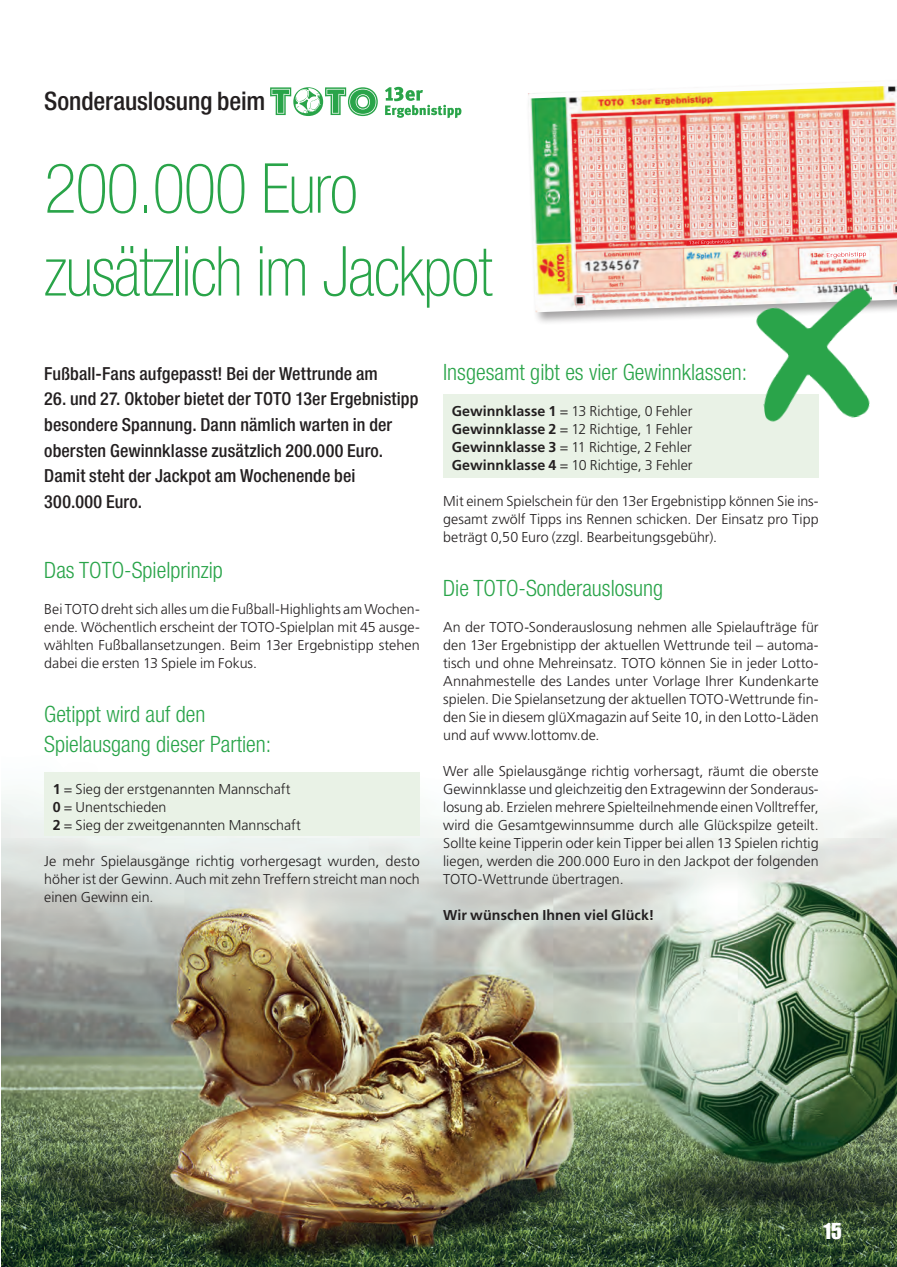
<style>
.page{position:relative;width:897px;height:1267px;background:#fff}
.page>*{position:absolute;margin:0;border:0;box-sizing:border-box;transform-origin:0 0}
.Headline_46pt__Standard{font:100 condensed 69px/82.8px "Helvetica Neue LT Pro";letter-spacing:-.02em;color:#29a449}
.Dachzeile__Standard{font:500 condensed 25.5px "Helvetica Neue LT Pro";letter-spacing:-.005em;color:#231f20}
.Zwischenüberschrift{font:300 condensed 22.5px/30px "Helvetica Neue LT Pro";color:#29a449}
.Seitenzahl_ungerade{font:22.5px "Impact LT Std";color:#fff}
.Anlauf{font:500 condensed 18px/25.5px "Helvetica Neue LT Pro";letter-spacing:.005em;color:#231f20}
.Fließtext{font:300 14.25px/18px "Frutiger LT Pro";color:#231f20;text-align:justify}
.Fließtext__ohne_Abstand{font:300 14.25px "Frutiger LT Pro";color:#231f20}
.Fließtext-2{font:700 14.25px "Frutiger LT Pro";letter-spacing:.01em;color:#231f20}
.s1{font-weight:700}
</style>
<div class="page">
<img style="left:2px;top:470px;width:894px;height:796px">
<div style="left:44px;top:772px;width:375px;height:63px;background:#e9f2e6"></div>
<div style="left:443px;top:394px;width:375px;height:84px;background:#e9f2e6"></div>
<div style="left:526px;top:78px;width:370px;height:247px;background:#231f20;opacity:.41"></div>
<img style="left:528px;top:80px;width:368px;height:232px">
<img style="left:825px;top:250px;width:44px;height:9px">
<img style="left:529px;top:81px;width:367px;height:17px">
<img style="left:686px;top:239px;width:45px;height:6px">
<svg style="left:270px;top:87px;width:108px;height:29px"></svg>
<svg style="left:385px;top:87px;width:76px;height:31px"></svg>
<img style="left:749px;top:287px;width:138px;height:142px">
<p class="Dachzeile__Standard" style="left:44px;top:86px;width:222px">Sonderauslosung beim</p>
<p class="Headline_46pt__Standard" style="left:44px;top:147px;width:449px">200.000 Euro zusätzlich im Jackpot</p>
<p class="Anlauf" style="left:44px;top:360px;width:335px">Fußball-Fans aufgepasst! Bei der Wettrunde am</p>
<p class="Anlauf" style="left:44px;top:386px;width:375px">26. und 27. Oktober bietet der TOTO 13er Ergebnistipp besondere Spannung. Dann nämlich warten in der obersten Gewinnklasse zusätzlich 200.000 Euro.<br>Damit steht der Jackpot am Wochenende bei<br>300.000 Euro.</p>
<p class="Zwischenüberschrift" style="left:44px;top:555px;width:180px">Das TOTO-Spielprinzip</p>
<p class="Fließtext" style="left:44px;top:600px;width:377px">Bei TOTO dreht sich alles um die Fußball-Highlights am Wochen&shy;ende. Wöchentlich erscheint der TOTO-Spielplan mit 45 ausge&shy;wählten Fußballansetzungen. Beim 13er Ergebnistipp stehen dabei die ersten 13 Spiele im Fokus.</p>
<p class="Zwischenüberschrift" style="left:44px;top:699px;width:228px">Getippt wird auf den<br>Spielausgang dieser Partien:</p>
<p class="Fließtext__ohne_Abstand" style="left:53px;top:780px;width:239px"><span class="s1">1</span> = Sieg der erstgenannten Mannschaft</p>
<p class="Fließtext__ohne_Abstand" style="left:53px;top:798px;width:115px"><span class="s1">0</span> = Unentschieden</p>
<p class="Fließtext" style="left:53px;top:816px;width:249px"><span class="s1">2</span> = Sieg der zweitgenannten Mannschaft</p>
<p class="Fließtext" style="left:44px;top:852px;width:377px">Je mehr Spielausgänge richtig vorhergesagt wurden, desto höher ist der Gewinn. Auch mit zehn Treffern streicht man noch einen Gewinn ein.</p>
<p class="Zwischenüberschrift" style="left:443px;top:357px;width:305px">Insgesamt gibt es vier Gewinnklassen:</p>
<p class="Fließtext__ohne_Abstand" style="left:451px;top:402px;width:242px"><span class="s1">Gewinnklasse 1</span> = 13 Richtige, 0 Fehler</p>
<p class="Fließtext__ohne_Abstand" style="left:451px;top:420px;width:242px"><span class="s1">Gewinnklasse 2</span> = 12 Richtige, 1 Fehler</p>
<p class="Fließtext__ohne_Abstand" style="left:451px;top:438px;width:242px"><span class="s1">Gewinnklasse 3</span> = 11 Richtige, 2 Fehler</p>
<p class="Fließtext" style="left:451px;top:456px;width:242px"><span class="s1">Gewinnklasse 4</span> = 10 Richtige, 3 Fehler</p>
<p class="Fließtext" style="left:443px;top:492px;width:377px">Mit einem Spielschein für den 13er Ergebnistipp können Sie ins&shy;gesamt zwölf Tipps ins Rennen schicken. Der Einsatz pro Tipp beträgt 0,50 Euro (zzgl. Bearbeitungsgebühr).</p>
<p class="Zwischenüberschrift" style="left:443px;top:573px;width:221px">Die TOTO-Sonderauslosung</p>
<p class="Fließtext" style="left:443px;top:618px;width:377px">An der TOTO-Sonderauslosung nehmen alle Spielaufträge für den 13er Ergebnistipp der aktuellen Wettrunde teil – automa&shy;tisch und ohne Mehreinsatz. TOTO können Sie in jeder Lotto-Annahmestelle des Landes unter Vorlage Ihrer Kundenkarte spielen. Die Spielansetzung der aktuellen TOTO-Wettrunde fin&shy;den Sie in diesem glüXmagazin auf Seite 10, in den Lotto-Läden und auf www.lottomv.de.</p>
<p class="Fließtext" style="left:443px;top:762px;width:377px">Wer alle Spielausgänge richtig vorhersagt, räumt die oberste Gewinnklasse und gleichzeitig den Extragewinn der Sonderaus&shy;losung ab. Erzielen mehrere Spielteilnehmende einen Volltreffer, wird die Gesamtgewinnsumme durch alle Glückspilze geteilt.<br>Sollte keine Tipperin oder kein Tipper bei allen 13 Spielen richtig liegen, werden die 200.000 Euro in den Jackpot der folgenden TOTO-Wettrunde übertragen.</p>
<p class="Fließtext-2" style="left:443px;top:906px;width:213px">Wir wünschen Ihnen viel Glück!</p>
<p class="Seitenzahl_ungerade" style="left:822px;top:1218px;width:21px">15</p>
</div>
